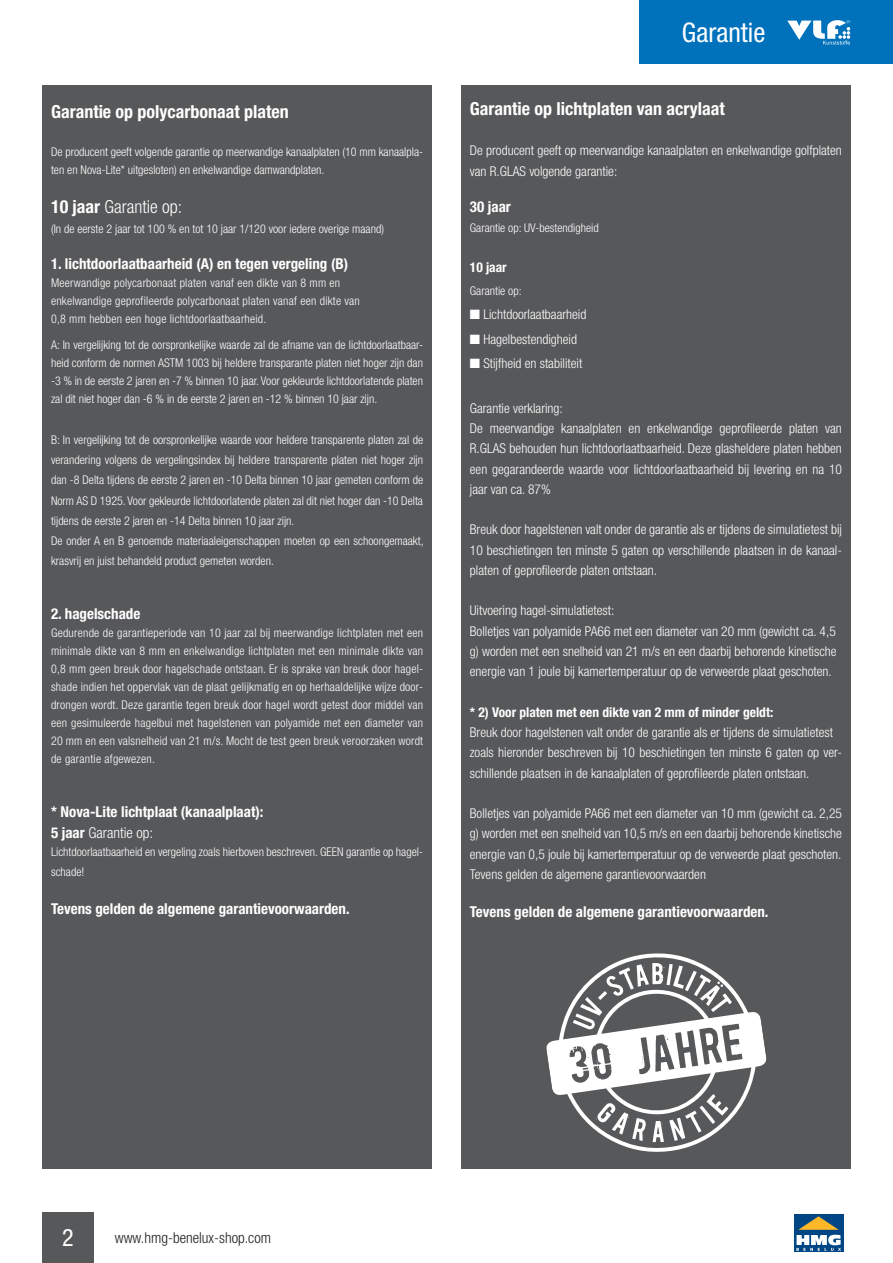
<style>
.page{position:relative;width:893px;height:1263px;background:#fff}
.page>*{position:absolute;margin:0;border:0;box-sizing:border-box;transform-origin:0 0}
.t1{font:condensed 27px "Helvetica Neue LT Pro";color:#fff}
.t2{font:condensed 24px "Helvetica Neue LT Pro";color:#fff}
.t3{font:700 condensed 18px "Helvetica Neue LT Pro";color:#fff}
.t4{font:300 condensed 18px "Helvetica Neue LT Pro";color:#fff}
.t5{font:700 condensed 15px "Helvetica Neue LT Pro";color:#fff}
.t6{font:300 condensed 15px "Helvetica Neue LT Pro";color:#231f20}
.t7{font:300 condensed 15px "Helvetica Neue LT Pro";color:#fff}
.t8{font:300 condensed 13.5px/20.2px "Helvetica Neue LT Pro";color:#fff}
.t9{font:700 condensed 13.5px "Helvetica Neue LT Pro";color:#fff}
.t10{font:300 condensed 12px/18px "Helvetica Neue LT Pro";color:#fff}
.t11{font:300 condensed 12px "Helvetica Neue LT Pro";letter-spacing:.02em;color:#fff}
.s1{font-weight:700}
</style>
<div class="page">
<div style="left:43px;top:1212px;width:51px;height:51px;background:#57585a"></div>
<div style="left:793px;top:1213px;width:51px;height:39px;background:#004684"></div>
<svg style="left:796px;top:1216px;width:45px;height:35px"></svg>
<div style="left:640px;top:0;width:253px;height:64px;background:#0072bc"></div>
<div style="left:461px;top:85px;width:389px;height:1084px;background:#57585a"></div>
<div style="left:43px;top:85px;width:389px;height:1084px;background:#57585a"></div>
<svg style="left:546px;top:953px;width:221px;height:199px"></svg>
<svg style="left:653px;top:1094px;width:75px;height:48px"></svg>
<svg style="left:595px;top:1103px;width:51px;height:38px"></svg>
<svg style="left:573px;top:963px;width:159px;height:94px"></svg>
<svg style="left:787px;top:20px;width:63px;height:25px"></svg>
<p class="t3" style="left:51px;top:101px;width:239px">Garantie op polycarbonaat platen</p>
<p class="t10" style="left:51px;top:143px;width:374px">De producent geeft volgende garantie op meerwandige kanaalplaten (10 mm kanaalpla&shy;ten en Nova-Lite* uitgesloten) en enkelwandige damwandplaten.</p>
<p class="t4" style="left:51px;top:196px;width:133px"><span class="s1">10 jaar</span> Garantie op:</p>
<p class="t10" style="left:51px;top:220px;width:334px">(In de eerste 2 jaar tot 100 % en tot 10 jaar 1/120 voor iedere overige maand)</p>
<p class="t5" style="left:51px;top:254px;width:299px">1. lichtdoorlaatbaarheid (A) en tegen vergeling (B)</p>
<p class="t11" style="left:51px;top:276px;width:291px">Meerwandige polycarbonaat platen vanaf een dikte van 8 mm en</p>
<p class="t11" style="left:51px;top:294px;width:310px">enkelwandige geprofileerde polycarbonaat platen vanaf een dikte van</p>
<p class="t11" style="left:51px;top:312px;width:217px">0,8 mm hebben een hoge lichtdoorlaatbaarheid.</p>
<p class="t10" style="left:51px;top:336px;width:374px;text-align:justify">A: In vergelijking tot de oorspronkelijke waarde zal de afname van de lichtdoorlaatbaar&shy;heid conform de normen ASTM 1003 bij heldere transparante platen niet hoger zijn dan -3 % in de eerste 2 jaren en -7 % binnen 10 jaar. Voor gekleurde lichtdoorlatende platen zal dit niet hoger dan -6 % in de eerste 2 jaren en -12 % binnen 10 jaar zijn.</p>
<p class="t10" style="left:51px;top:429px;width:374px;line-height:20.2px;text-align:justify">B: In vergelijking tot de oorspronkelijke waarde voor heldere transparente platen zal de verandering volgens de vergelingsindex bij heldere transparente platen niet hoger zijn dan -8 Delta tijdens de eerste 2 jaren en -10 Delta binnen 10 jaar gemeten conform de Norm AS D 1925. Voor gekleurde lichtdoorlatende platen zal dit niet hoger dan -10 Delta tijdens de eerste 2 jaren en -14 Delta binnen 10 jaar zijn.</p>
<p class="t10" style="left:51px;top:531px;width:374px;line-height:20.2px">De onder A en B genoemde materiaaleigenschappen moeten op een schoongemaakt, krasvrij en juist behandeld product gemeten worden.</p>
<p class="t5" style="left:51px;top:605px;width:91px">2. hagelschade</p>
<p class="t10" style="left:51px;top:624px;width:374px;text-align:justify">Gedurende de garantieperiode van 10 jaar zal bij meerwandige lichtplaten met een minimale dikte van 8 mm en enkelwandige lichtplaten met een minimale dikte van 0,8 mm geen breuk door hagelschade ontstaan. Er is sprake van breuk door hagel&shy;shade indien het oppervlak van de plaat gelijkmatig en op herhaaldelijke wijze door&shy;drongen wordt. Deze garantie tegen breuk door hagel wordt getest door middel van een gesimuleerde hagelbui met hagelstenen van polyamide met een diameter van 20 mm en een valsnelheid van 21 m/s. Mocht de test geen breuk veroorzaken wordt</p>
<p class="t11" style="left:51px;top:752px;width:105px">de garantie afgewezen.</p>
<p class="t5" style="left:51px;top:803px;width:214px">* Nova-Lite lichtplaat (kanaalplaat):</p>
<p class="t7" style="left:51px;top:824px;width:104px"><span class="s1">5 jaar</span> Garantie op:</p>
<p class="t10" style="left:51px;top:841px;width:374px;line-height:20.2px">Lichtdoorlaatbaarheid en vergeling zoals hierboven beschreven. GEEN garantie op hagel&shy;schade!</p>
<p class="t5" style="left:51px;top:900px;width:300px">Tevens gelden de algemene garantievoorwaarden.</p>
<p class="t1" style="left:682px;top:16px;width:85px">Garantie</p>
<p class="t3" style="left:470px;top:98px;width:256px">Garantie op lichtplaten van acrylaat</p>
<p class="t8" style="left:470px;top:140px;width:374px">De producent geeft op meerwandige kanaalplaten en enkelwandige golfplaten van R.GLAS volgende garantie:</p>
<p class="t5" style="left:470px;top:197px;width:43px">30 jaar</p>
<p class="t10" style="left:470px;top:219px;width:130px">Garantie op: UV-bestendigheid</p>
<p class="t9" style="left:470px;top:259px;width:38px">10 jaar</p>
<p class="t10" style="left:470px;top:281px;width:53px">Garantie op:</p>
<p class="t8" style="left:470px;top:304px;width:118px">■ Lichtdoorlaatbaarheid</p>
<p class="t8" style="left:470px;top:329px;width:109px">■ Hagelbestendigheid</p>
<p class="t8" style="left:470px;top:353px;width:114px">■ Stijfheid en stabiliteit</p>
<p class="t8" style="left:470px;top:398px;width:94px">Garantie verklaring:</p>
<p class="t8" style="left:470px;top:418px;width:374px;text-align:justify">De meerwandige kanaalplaten en enkelwandige geprofileerde platen van R.GLAS behouden hun lichtdoorlaatbaarheid. Deze glasheldere platen hebben een gegarandeerde waarde voor lichtdoorlaatbaarheid bij levering en na 10 jaar van ca. 87%</p>
<p class="t8" style="left:470px;top:519px;width:374px;text-align:justify">Breuk door hagelstenen valt onder de garantie als er tijdens de simulatietest bij 10 beschietingen ten minste 5 gaten op verschillende plaatsen in de kanaal&shy;platen of geprofileerde platen ontstaan.</p>
<p class="t8" style="left:470px;top:600px;width:146px">Uitvoering hagel-simulatietest:</p>
<p class="t8" style="left:470px;top:621px;width:367px">Bolletjes van polyamide PA66 met een diameter van 20 mm (gewicht ca. 4,5</p>
<p class="t8" style="left:470px;top:641px;width:368px">g) worden met een snelheid van 21 m/s en een daarbij behorende kinetische</p>
<p class="t8" style="left:470px;top:661px;width:363px">energie van 1 joule bij kamertemperatuur op de verweerde plaat geschoten.</p>
<p class="t9" style="left:470px;top:704px;width:305px">* 2) Voor platen met een dikte van 2 mm of minder geldt:</p>
<p class="t8" style="left:470px;top:722px;width:365px">Breuk door hagelstenen valt onder de garantie als er tijdens de simulatietest</p>
<p class="t8" style="left:470px;top:742px;width:374px">zoals hieronder beschreven bij 10 beschietingen ten minste 6 gaten op ver&shy;schillende plaatsen in de kanaalplaten of geprofileerde platen ontstaan.</p>
<p class="t8" style="left:470px;top:803px;width:374px">Bolletjes van polyamide PA66 met een diameter van 10 mm (gewicht ca. 2,25</p>
<p class="t8" style="left:470px;top:823px;width:374px">g) worden met een snelheid van 10,5 m/s en een daarbij behorende kinetische</p>
<p class="t8" style="left:470px;top:843px;width:373px">energie van 0,5 joule bij kamertemperatuur op de verweerde plaat geschoten.</p>
<p class="t8" style="left:470px;top:864px;width:238px">Tevens gelden de algemene garantievoorwaarden</p>
<p class="t5" style="left:470px;top:902px;width:300px">Tevens gelden de algemene garantievoorwaarden.</p>
<h2 class="t2" style="left:62px;top:1224px;width:13px">2</h2>
<p class="t6" style="left:115px;top:1229px;width:158px">www.hmg-benelux-shop.com</p>
</div>
